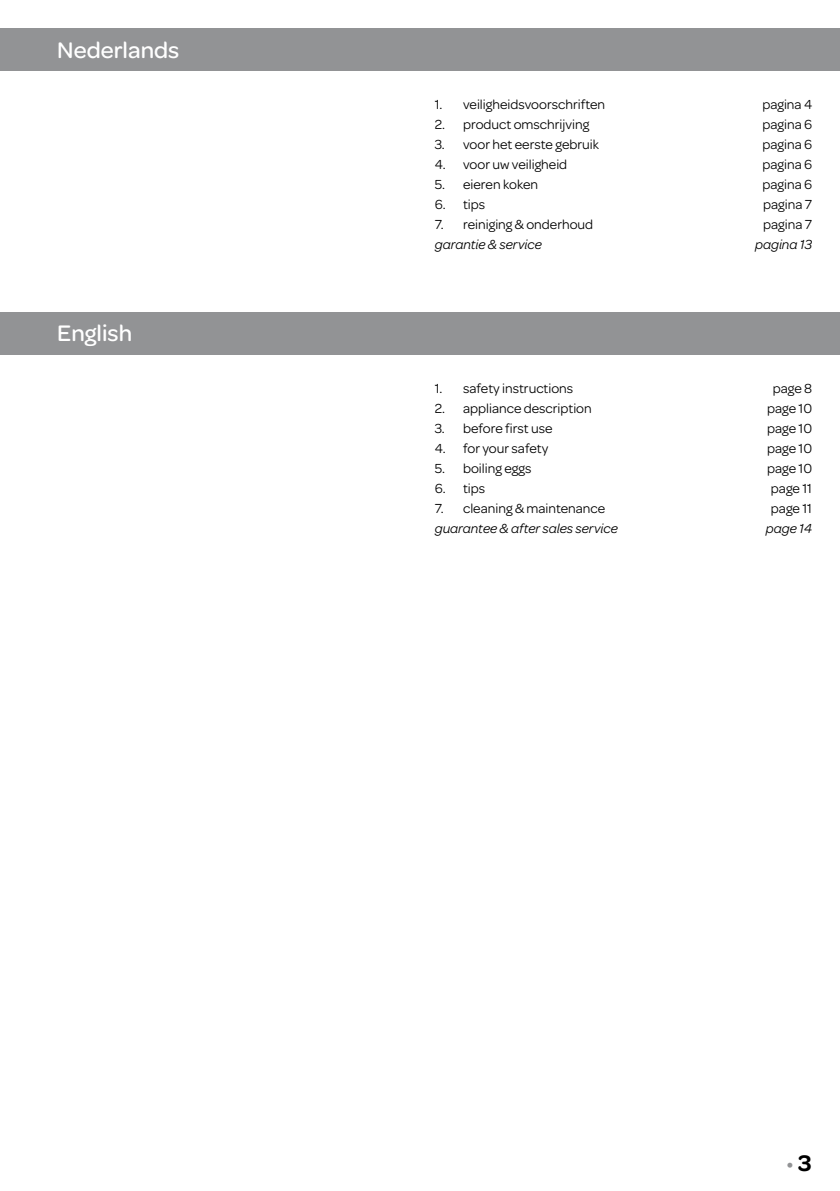
<style>
.page{position:relative;width:840px;height:1191px;background:#fff}
.page>*{position:absolute;margin:0;border:0;box-sizing:border-box;transform-origin:0 0}
.t1{font:500 24px "Omnes";color:#fff}
.t2{font:24px "Omnes";color:#929395}
.t3{font:14px "Omnes";color:#000}
.t4{font:italic 14px "Omnes";color:#000}
.s1{font-weight:600;color:#000}
</style>
<div class="page">
<div style="left:0;top:28px;width:839px;height:43px;background:#929395"></div>
<div style="left:0;top:312px;width:839px;height:42px;background:#929395"></div>
<h1 class="t1" style="left:57px;top:33px;width:123px">Nederlands</h1>
<h1 class="t1" style="left:57px;top:317px;width:76px">English</h1>
<p class="t3" style="left:434px;top:95px;width:172px">1. veiligheidsvoorschriften</p>
<p class="t3" style="left:762px;top:95px;width:51px">pagina 4</p>
<p class="t3" style="left:434px;top:115px;width:156px">2. product omschrijving</p>
<p class="t3" style="left:762px;top:115px;width:51px">pagina 6</p>
<p class="t3" style="left:434px;top:135px;width:165px">3. voor het eerste gebruik</p>
<p class="t3" style="left:762px;top:135px;width:51px">pagina 6</p>
<p class="t3" style="left:434px;top:155px;width:134px">4. voor uw veiligheid</p>
<p class="t3" style="left:762px;top:155px;width:51px">pagina 6</p>
<p class="t3" style="left:434px;top:175px;width:105px">5. eieren koken</p>
<p class="t3" style="left:762px;top:175px;width:51px">pagina 6</p>
<p class="t3" style="left:434px;top:195px;width:52px">6. tips</p>
<p class="t3" style="left:762px;top:195px;width:50px">pagina 7</p>
<p class="t3" style="left:434px;top:215px;width:160px">7. reiniging &amp; onderhoud</p>
<p class="t3" style="left:762px;top:215px;width:50px">pagina 7</p>
<p class="t4" style="left:434px;top:235px;width:109px">garantie &amp; service</p>
<p class="t4" style="left:754px;top:235px;width:58px">pagina 13</p>
<p class="t3" style="left:434px;top:378px;width:140px">1. safety instructions</p>
<p class="t3" style="left:772px;top:378px;width:41px">page 8</p>
<p class="t3" style="left:434px;top:398px;width:158px">2. appliance description</p>
<p class="t3" style="left:766px;top:398px;width:47px">page 10</p>
<p class="t3" style="left:434px;top:418px;width:119px">3. before first use</p>
<p class="t3" style="left:766px;top:418px;width:47px">page 10</p>
<p class="t3" style="left:434px;top:438px;width:115px">4. for your safety</p>
<p class="t3" style="left:766px;top:438px;width:47px">page 10</p>
<p class="t3" style="left:434px;top:458px;width:98px">5. boiling eggs</p>
<p class="t3" style="left:766px;top:458px;width:47px">page 10</p>
<p class="t3" style="left:434px;top:478px;width:52px">6. tips</p>
<p class="t3" style="left:770px;top:478px;width:43px">page 11</p>
<p class="t3" style="left:434px;top:498px;width:172px">7. cleaning &amp; maintenance</p>
<p class="t3" style="left:770px;top:498px;width:43px">page 11</p>
<p class="t4" style="left:434px;top:519px;width:184px">guarantee &amp; after sales service</p>
<p class="t4" style="left:765px;top:519px;width:48px">page 14</p>
<h1 class="t2" style="left:785px;top:1146px;width:27px">•<span class="s1">3</span></h1>
</div>
